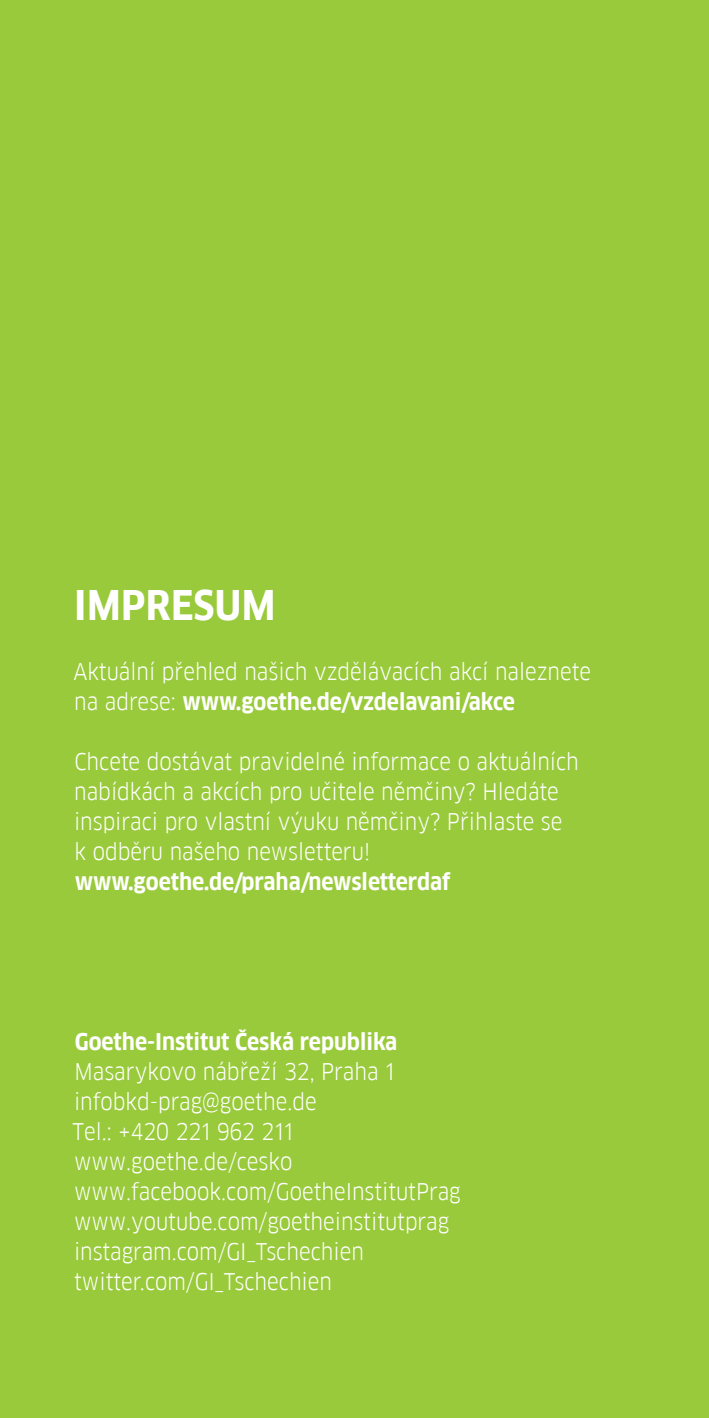
<style>
.page{position:relative;width:709px;height:1418px;background:#fff}
.page>*{position:absolute;margin:0;border:0;box-sizing:border-box;transform-origin:0 0}
.headline{font:700 40px "Goethe FF Clan";letter-spacing:.01em;color:#fff}
.copy{font:22.5px/30px "Goethe FF Clan";color:#fff}
.copy-2{font:700 22.5px "Goethe FF Clan";color:#fff}
.s1{font-weight:700}
</style>
<div class="page">
<div style="left:0;top:0;width:709px;height:1417px;background:#99ca3b"></div>
<p class="headline" style="left:74px;top:582px;width:203px">IMPRESUM</p>
<p class="copy" style="left:73px;top:656px;width:519px">Aktuální přehled našich vzdělávacích akcí naleznete na adrese: <span class="s1">www.goethe.de/vzdelavani/akce</span></p>
<p class="copy" style="left:74px;top:746px;width:506px">Chcete dostávat pravidelné informace o aktuálních nabídkách a akcích pro učitele němčiny? Hledáte inspiraci pro vlastní výuku němčiny? Přihlaste se k odběru našeho newsletteru!</p>
<p class="copy-2" style="left:75px;top:868px;width:377px">www.goethe.de/praha/newsletterdaf</p>
<p class="copy-2" style="left:75px;top:1028px;width:324px">Goethe-Institut Česká republika</p>
<p class="copy" style="left:74px;top:1056px;width:322px">Masarykovo nábřeží 32, Praha 1</p>
<p class="copy" style="left:74px;top:1086px;width:244px">infobkd-prag@goethe.de</p>
<p class="copy" style="left:72px;top:1116px;width:222px">Tel.: +420 221 962 211</p>
<p class="copy" style="left:74px;top:1146px;width:220px">www.goethe.de/cesko</p>
<p class="copy" style="left:74px;top:1176px;width:388px">www.facebook.com/GoetheInstitutPrag</p>
<p class="copy" style="left:74px;top:1206px;width:377px">www.youtube.com/goetheinstitutprag</p>
<p class="copy" style="left:74px;top:1236px;width:291px">instagram.com/GI_Tschechien</p>
<p class="copy" style="left:74px;top:1266px;width:259px">twitter.com/GI_Tschechien</p>
</div>
